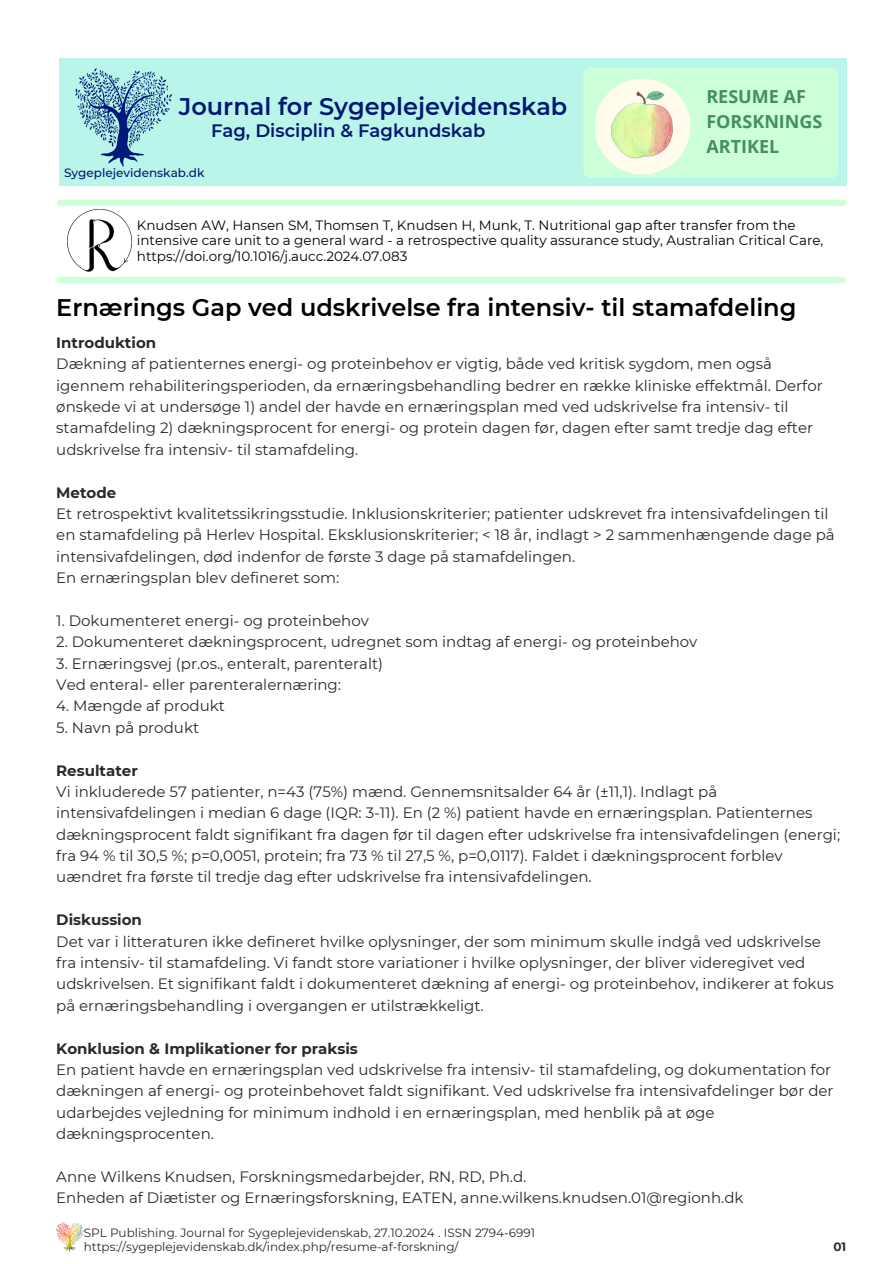
<style>
.page{position:relative;width:894px;height:1264px;background:#fff}
.page>*{position:absolute;margin:0;border:0;box-sizing:border-box;transform-origin:0 0}
.t1{font:600 24px "Montserrat";color:#000}
.t2{font:600 24px "Montserrat";color:#021772}
.t3{font:600 18px "Montserrat";color:#021772}
.t4{font:700 18px/24.8px "Open Sans";color:#448f61}
.t5{font:15px/21.3px "Montserrat";color:#2b2a2a}
.t6{font:13.5px/15.8px "Montserrat";color:#000}
.t7{font:12px/14px "Montserrat";color:#2b2a2a}
.t8{font:500 12px "Montserrat";color:#021772}
.t9{font:700 12px "Montserrat";color:#2b2a2a}
.s1{font-weight:700}
</style>
<div class="page">
<img style="left:67px;top:209px;width:66px;height:63px">
<div style="left:59px;top:59px;width:787px;height:127px;background:#baf5e9"></div>
<div style="left:57px;top:200px;width:788px;height:6px;background:#cdffd8"></div>
<img style="left:75px;top:68px;width:97px;height:99px">
<div style="left:583px;top:68px;width:254px;height:110px;background:#cdffd8"></div>
<img style="left:56px;top:1222px;width:27px;height:28px">
<div style="left:594px;top:79px;width:96px;height:95px;background:#fffbed;border-radius:50%"></div>
<img style="left:596px;top:88px;width:81px;height:77px">
<div style="left:56px;top:277px;width:789px;height:6px;background:#cdffd8"></div>
<h4 class="t2" style="left:179px;top:92px;width:390px">Journal for Sygeplejevidenskab</h4>
<h4 class="t3" style="left:211px;top:120px;width:276px">Fag, Disciplin &amp; Fagkundskab</h4>
<h4 class="t8" style="left:64px;top:166px;width:142px">Sygeplejevidenskab.dk</h4>
<p class="t4" style="left:706px;top:84px;width:118px">RESUME AF<br>FORSKNINGS<br>ARTIKEL</p>
<h1 class="t6" style="left:137px;top:217px;width:687px">Knudsen AW, Hansen SM, Thomsen T, Knudsen H, Munk, T. Nutritional gap after transfer from the intensive care unit to a general ward - a retrospective quality assurance study, Australian Critical Care, https://doi.org/10.1016/j.aucc.2024.07.083</h1>
<h4 class="t1" style="left:56px;top:293px;width:741px">Ernærings Gap ved udskrivelse fra intensiv- til stamafdeling</h4>
<h1 class="t5" style="left:56px;top:332px;width:767px"><span class="s1">Introduktion<br></span>Dækning af patienternes energi- og proteinbehov er vigtig, både ved kritisk sygdom, men også igennem rehabiliteringsperioden, da ernæringsbehandling bedrer en række kliniske effektmål. Derfor ønskede vi at undersøge 1) andel der havde en ernæringsplan med ved udskrivelse fra intensiv- til stamafdeling 2) dækningsprocent for energi- og protein dagen før, dagen efter samt tredje dag efter udskrivelse fra intensiv- til stamafdeling.</h1>
<h3 class="t5" style="left:56px;top:481px;width:779px"><span class="s1">Metode<br></span>Et retrospektivt kvalitetssikringsstudie. Inklusionskriterier; patienter udskrevet fra intensivafdelingen til en stamafdeling på Herlev Hospital. Eksklusionskriterier; &lt; 18 år, indlagt &gt; 2 sammenhængende dage på intensivafdelingen, død indenfor de første 3 dage på stamafdelingen.<br>En ernæringsplan blev defineret som:</h3>
<h5 class="t5" style="left:56px;top:609px;width:314px">1. Dokumenteret energi- og proteinbehov</h5>
<h5 class="t5" style="left:56px;top:631px;width:642px">2. Dokumenteret dækningsprocent, udregnet som indtag af energi- og proteinbehov</h5>
<h5 class="t5" style="left:56px;top:652px;width:328px">3. Ernæringsvej (pr.os., enteralt, parenteralt)<br>Ved enteral- eller parenteralernæring:</h5>
<h5 class="t5" style="left:56px;top:695px;width:170px">4. Mængde af produkt</h5>
<h5 class="t5" style="left:56px;top:716px;width:144px">5. Navn på produkt</h5>
<p class="t5" style="left:56px;top:759px;width:785px"><span class="s1">Resultater<br></span>Vi inkluderede 57 patienter, n=43 (75%) mænd. Gennemsnitsalder 64 år (±11,1). Indlagt på intensivafdelingen i median 6 dage (IQR: 3-11). En (2 %) patient havde en ernæringsplan. Patienternes dækningsprocent faldt signifikant fra dagen før til dagen efter udskrivelse fra intensivafdelingen (energi; fra 94 % til 30,5 %; p=0,0051, protein; fra 73 % til 27,5 %, p=0,0117). Faldet i dækningsprocent forblev uændret fra første til tredje dag efter udskrivelse fra intensivafdelingen.</p>
<h2 class="t5" style="left:56px;top:909px;width:779px"><span class="s1">Diskussion<br></span>Det var i litteraturen ikke defineret hvilke oplysninger, der som minimum skulle indgå ved udskrivelse fra intensiv- til stamafdeling. Vi fandt store variationer i hvilke oplysninger, der bliver videregivet ved udskrivelsen. Et signifikant faldt i dokumenteret dækning af energi- og proteinbehov, indikerer at fokus på ernæringsbehandling i overgangen er utilstrækkeligt.</h2>
<p class="t5" style="left:56px;top:1037px;width:778px"><span class="s1">Konklusion &amp; Implikationer for praksis<br></span>En patient havde en ernæringsplan ved udskrivelse fra intensiv- til stamafdeling, og dokumentation for dækningen af energi- og proteinbehovet faldt signifikant. Ved udskrivelse fra intensivafdelinger bør der udarbejdes vejledning for minimum indhold i en ernæringsplan, med henblik på at øge dækningsprocenten.</p>
<h4 class="t5" style="left:56px;top:1165px;width:688px">Anne Wilkens Knudsen, Forskningsmedarbejder, RN, RD, Ph.d.<br>Enheden af Diætister og Ernæringsforskning, EATEN, anne.wilkens.knudsen.01@regionh.dk</h4>
<p class="t7" style="left:84px;top:1225px;width:452px">SPL Publishing. Journal for Sygeplejevidenskab, 27.10.2024 . ISSN 2794-6991 https://sygeplejevidenskab.dk/index.php/resume-af-forskning/</p>
<h4 class="t9" style="left:833px;top:1239px;width:14px">01</h4>
</div>
